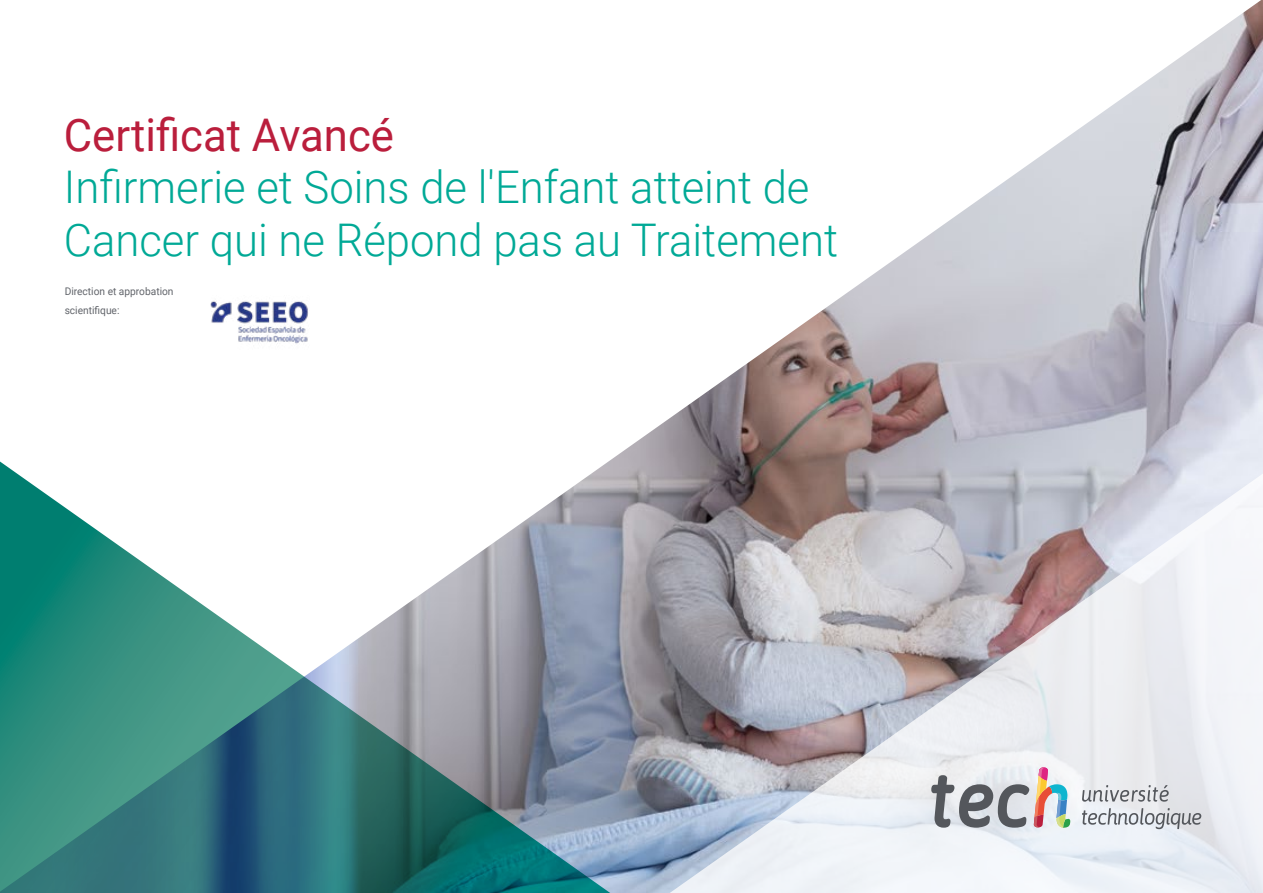
<style>
.page{position:relative;width:1263px;height:893px;background:#fff}
.page>*{position:absolute;margin:0;border:0;box-sizing:border-box;transform-origin:0 0}
.t1{font:300 45px/52.5px "Roboto";color:#00a996}
.t2{font:45px "Roboto";color:#ba1e3c}
.t3{font:10.5px/19.5px "Roboto";color:#61646a}
</style>
<div class="page">
<img style="left:630px;top:0;width:633px;height:458px">
<svg style="left:0;top:446px;width:640px;height:447px"></svg>
<svg style="left:634px;top:458px;width:629px;height:435px"></svg>
<img style="left:210px;top:301px;width:98px;height:43px">
<svg style="left:1082px;top:785px;width:87px;height:17px"></svg>
<svg style="left:1082px;top:808px;width:119px;height:21px;background:#c4c7cd"></svg>
<svg style="left:931px;top:767px;width:139px;height:61px;background:#bab9bb"></svg>
<p class="t2" style="left:64px;top:103px;width:332px">Certificat Avancé</p>
<p class="t1" style="left:64px;top:159px;width:776px">Infirmerie et Soins de l'Enfant atteint de<br>Cancer qui ne Répond pas au Traitement</p>
<p class="t3" style="left:65px;top:281px;width:110px">Direction et approbation scientifique:</p>
</div>
